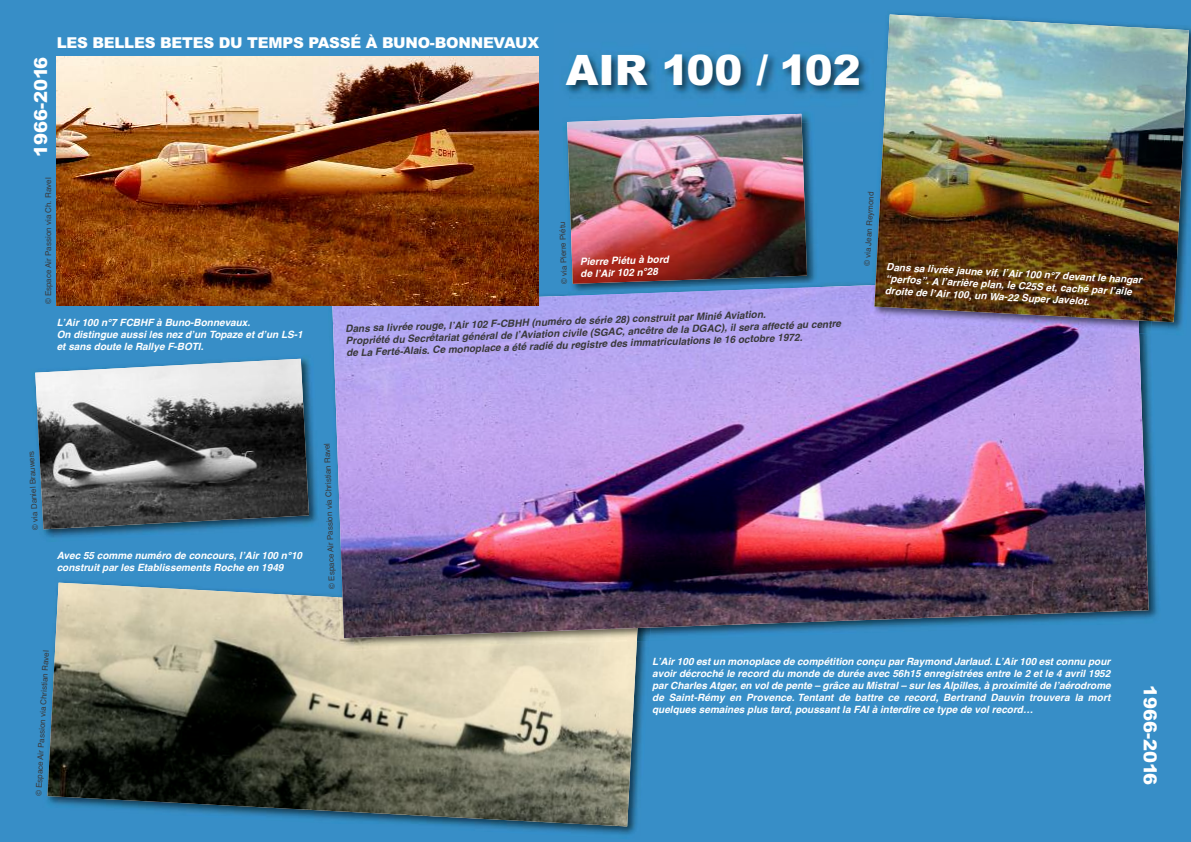
<style>
.page{position:relative;width:1191px;height:842px;background:#378ec7}
.page>*{position:absolute;margin:0;border:0;box-sizing:border-box;transform-origin:0 0}
.t1{font:900 42px "Arial";color:#fff}
.t2{font:900 18px "Arial";color:#fff}
.t3{font:900 15px "Arial";letter-spacing:-.015em;color:#fff}
.t4{font:italic 700 10px/12px "Helvetica";color:#fff}
.t5{font:italic 700 10px/12px "Helvetica";color:#39383a}
.t6{font:8px "Helvetica";color:#39383a}
</style>
<div class="page">
<img style="left:566px;top:54px;width:301px;height:40px">
<img style="left:58px;top:582px;width:588px;height:253px">
<img style="left:47px;top:583px;width:591px;height:243px">
<img style="left:328px;top:305px;width:830px;height:336px">
<img style="left:338px;top:638px;width:300px;height:14px">
<img style="left:332px;top:283px;width:816px;height:355px">
<img style="left:57px;top:57px;width:482px;height:248px">
<img style="left:43px;top:357px;width:274px;height:181px">
<img style="left:35px;top:359px;width:274px;height:170px">
<img style="left:562px;top:122px;width:253px;height:169px">
<img style="left:798px;top:113px;width:12px;height:9px">
<img style="left:568px;top:283px;width:252px;height:4px">
<img style="left:568px;top:287px;width:252px;height:10px">
<img style="left:567px;top:114px;width:240px;height:170px">
<img style="left:871px;top:13px;width:320px;height:323px">
<img style="left:871px;top:271px;width:280px;height:63px">
<img style="left:869px;top:276px;width:270px;height:57px">
<img style="left:874px;top:15px;width:314px;height:307px">
<h2 class="t2" style="left:30px;top:157px;width:102px;rotate:-90deg">1966-2016</h2>
<h3 class="t3" style="left:57px;top:34px;width:484px">LES BELLES BETES DU TEMPS PASSÉ À BUNO-BONNEVAUX</h3>
<p class="t6" style="left:44px;top:304px;width:128px;rotate:-90deg">© Espace Air Passion via Ch. Ravel</p>
<h1 class="t1" style="left:566px;top:46px;width:296px">AIR 100 / 102</h1>
<p class="t6" style="left:560px;top:284px;width:64px;rotate:-92deg">©vai Pei rrePéi ut</p>
<p class="t4" style="left:580px;top:256px;width:90px;rotate:-2deg">Pierre Piétu à bord de l’Air 102 n°28</p>
<p class="t6" style="left:862px;top:266px;width:76px;rotate:-87deg">© via Jean Reymond</p>
<p class="t4" style="left:57px;top:316px;width:247px">L’Air 100 n°7 FCBHF à Buno-Bonnevaux.<br>On distingue aussi les nez d’un Topaze et d’un LS-1 et sans doute le Rallye F-BOTI.</p>
<p class="t5" style="left:345px;top:323px;width:497px;rotate:-2deg">Dans sa livrée rouge, l’Air 102 F-CBHH (numéro de série 28) construit par Minié Aviation.<br>Propriété du Secrétariat général de l’Aviation civile (SGAC, ancêtre de la DGAC), il sera affecté au centre de La Ferté-Alais. Ce monoplace a été radié du registre des immatriculations le 16 octobre 1972.</p>
<p class="t4" style="left:886px;top:261px;width:257px;rotate:3deg">Dans sa livrée jaune vif, l’Air 100 n°7 devant le hangar</p>
<p class="t4" style="left:885px;top:285px;width:206px;rotate:3deg">droite de l’Air 100, un Wa-22 Super Javelot.</p>
<p class="t4" style="left:886px;top:273px;width:248px;rotate:3deg">“perfos”. A l’arrière plan, le C25S et, caché par l’aile</p>
<p class="t6" style="left:31px;top:530px;width:81px;rotate:-93deg">© v ai Dan ei l Brauwers</p>
<p class="t4" style="left:57px;top:549px;width:247px">Avec 55 comme numéro de concours, l’Air 100 n°10 construit par les Etablissements Roche en 1949</p>
<p class="t6" style="left:327px;top:589px;width:147px;rotate:-92deg">© Espace Air Pass oi n v ai Chr si t ai n Ravel</p>
<p class="t6" style="left:34px;top:796px;width:147px;rotate:-87deg">© Espace Air Passion via Christian Ravel</p>
<p class="t4" style="left:652px;top:655px;width:460px;text-align:justify">L’Air 100 est un monoplace de compétition conçu par Raymond Jarlaud. L’Air 100 est connu pour avoir décroché le record du monde de durée avec 56h15 enregistrées entre le 2 et le 4 avril 1952 par Charles Atger, en vol de pente – grâce au Mistral – sur les Alpilles, à proximité de l’aérodrome de Saint-Rémy en Provence. Tentant de battre ce record, Bertrand Dauvin trouvera la mort quelques semaines plus tard, poussant la FAI à interdire ce type de vol record…</p>
<h2 class="t2" style="left:1160px;top:685px;width:102px;rotate:90deg">1966-2016</h2>
</div>
